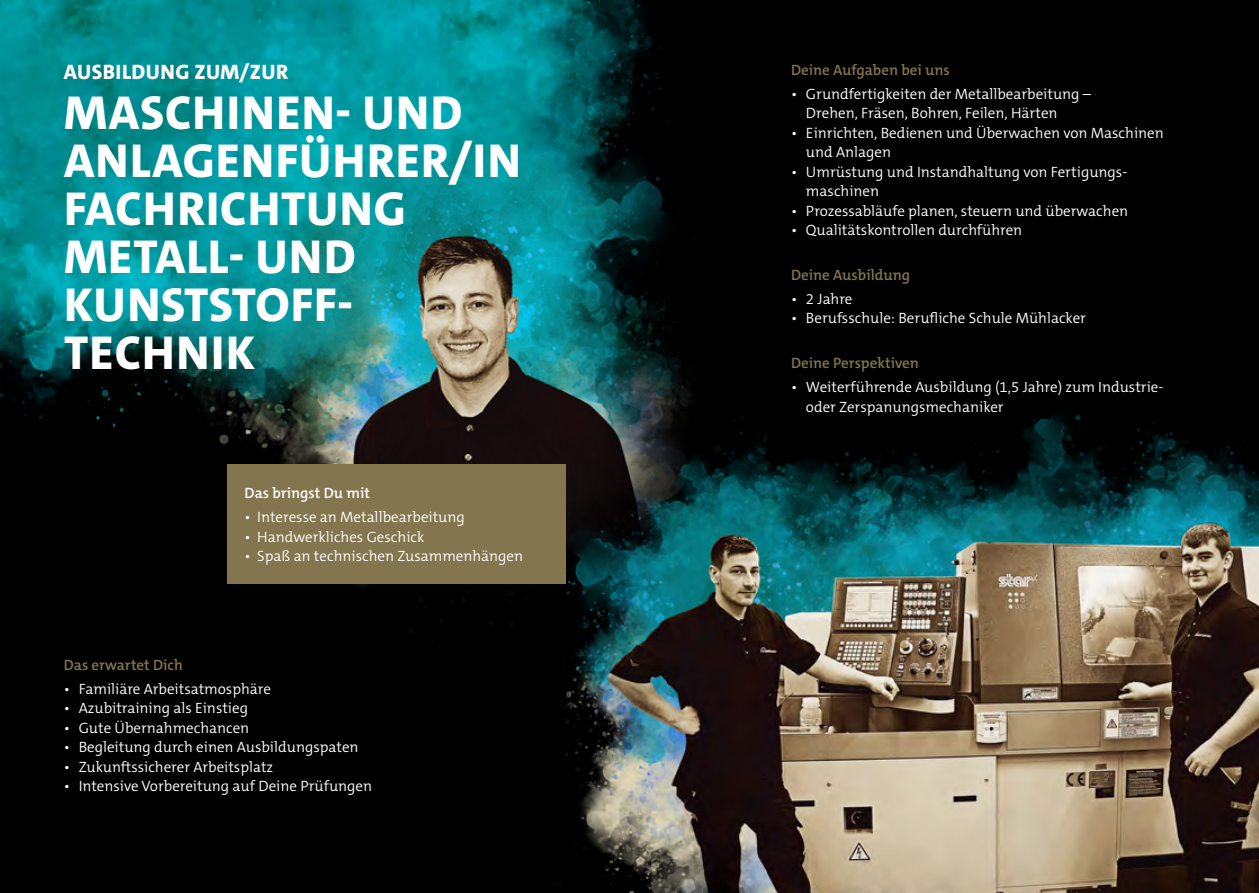
<style>
.page{position:relative;width:1259px;height:893px;background:#000}
.page>*{position:absolute;margin:0;border:0;box-sizing:border-box;transform-origin:0 0}
.t1{font:800 48px/48px "The Mix C5";letter-spacing:.02em;color:#fff}
.t2{font:800 21px "The Mix C5";letter-spacing:.02em;color:#fff}
.t3{font:300 15px/19.5px "The Mix C5";color:#fff}
.t4{font:600 15px "The Mix C5";color:#83754e}
.t5{font:600 15px "The Mix C5";color:#fff}
</style>
<div class="page">
<img style="left:0;top:0;width:660px;height:427px">
<img style="left:150px;top:86px;width:525px;height:547px">
<img style="left:541px;top:353px;width:718px;height:540px">
<div style="left:227px;top:465px;width:339px;height:119px;background:#83754e"></div>
<h2 class="t2" style="left:64px;top:59px;width:226px">AUSBILDUNG ZUM/ZUR</h2>
<h1 class="t1" style="left:64px;top:89px;width:458px">MASCHINEN- UND<br>ANLAGENFÜHRER/IN<br>FACHRICHTUNG<br>METALL- UND<br>KUNSTSTOFF-<br>TECHNIK</h1>
<p class="t5" style="left:244px;top:484px;width:127px">Das bringst Du mit</p>
<p class="t3" style="left:244px;top:507px;width:222px">• Interesse an Metallbearbeitung</p>
<p class="t3" style="left:244px;top:527px;width:181px">• Handwerkliches Geschick</p>
<p class="t3" style="left:244px;top:546px;width:280px">• Spaß an technischen Zusammenhängen</p>
<p class="t4" style="left:64px;top:655px;width:120px">Das erwartet Dich</p>
<p class="t3" style="left:64px;top:679px;width:209px">• Familiäre Arbeitsatmosphäre</p>
<p class="t3" style="left:64px;top:699px;width:186px">• Azubitraining als Einstieg</p>
<p class="t3" style="left:64px;top:718px;width:187px">• Gute Übernahmechancen</p>
<p class="t3" style="left:64px;top:738px;width:296px">• Begleitung durch einen Ausbildungspaten</p>
<p class="t3" style="left:64px;top:757px;width:211px">• Zukunftssicherer Arbeitsplatz</p>
<p class="t3" style="left:64px;top:777px;width:310px">• Intensive Vorbereitung auf Deine Prüfungen</p>
<p class="t4" style="left:791px;top:60px;width:160px">Deine Aufgaben bei uns</p>
<p class="t3" style="left:806px;top:84px;width:287px;text-indent:-15px">• Grundfertigkeiten der Metallbearbeitung –<br>Drehen, Fräsen, Bohren, Feilen, Härten</p>
<p class="t3" style="left:806px;top:123px;width:359px;text-indent:-15px">• Einrichten, Bedienen und Überwachen von Maschinen und Anlagen</p>
<p class="t3" style="left:806px;top:162px;width:323px;text-indent:-15px">• Umrüstung und Instandhaltung von Fertigungs&shy;maschinen</p>
<p class="t3" style="left:791px;top:201px;width:339px">• Prozessabläufe planen, steuern und überwachen</p>
<p class="t3" style="left:791px;top:220px;width:233px">• Qualitätskontrollen durchführen</p>
<p class="t4" style="left:791px;top:265px;width:121px">Deine Ausbildung</p>
<p class="t3" style="left:791px;top:289px;width:63px">• 2 Jahre</p>
<p class="t3" style="left:791px;top:309px;width:296px">• Berufsschule: Berufliche Schule Mühlacker</p>
<p class="t4" style="left:791px;top:354px;width:129px">Deine Perspektiven</p>
<p class="t3" style="left:806px;top:377px;width:359px;text-indent:-15px">• Weiterführende Ausbildung (1,5 Jahre) zum Industrie&shy;oder Zerspanungsmechaniker</p>
</div>
